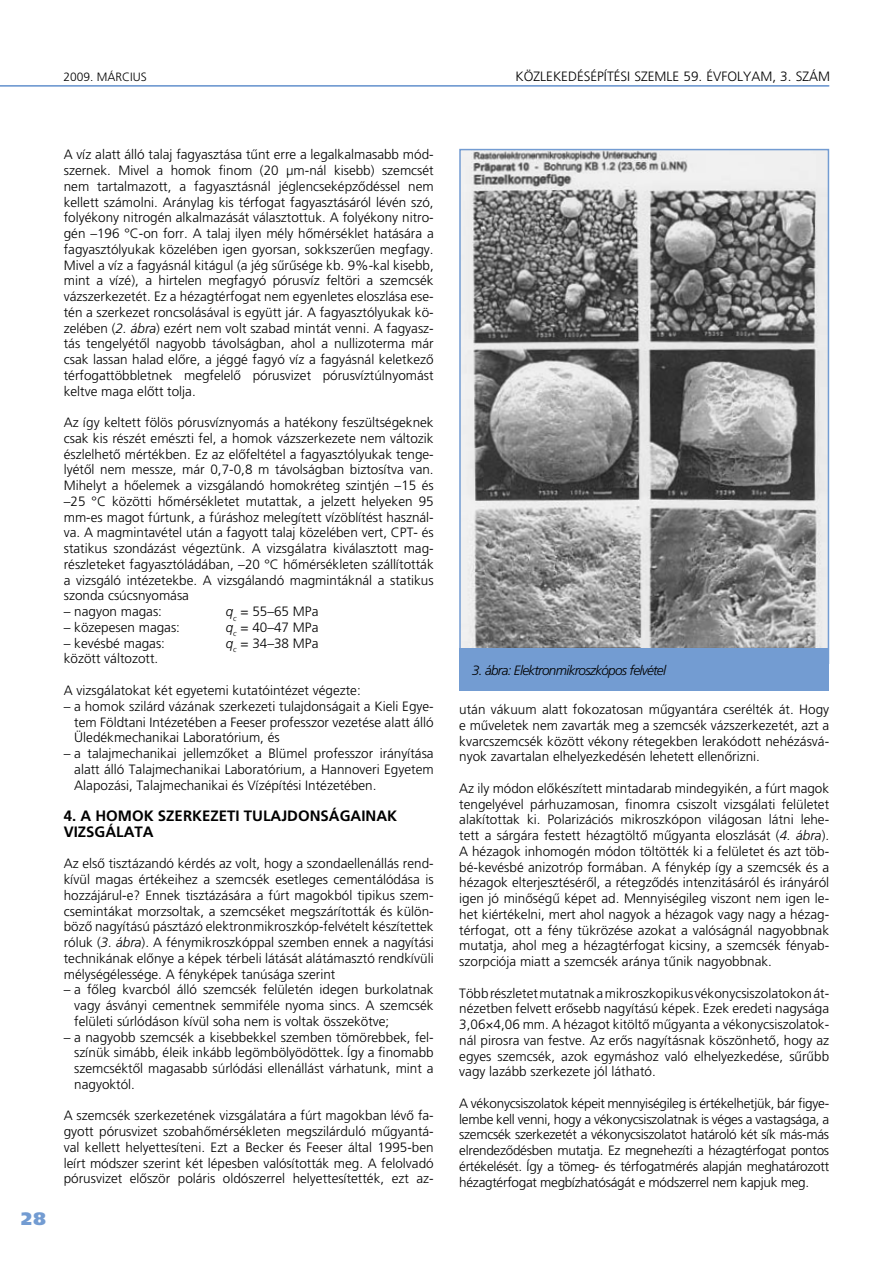
<style>
.page{position:relative;width:893px;height:1263px;background:#fff}
.page>*{position:absolute;margin:0;border:0;box-sizing:border-box;transform-origin:0 0}
.t1{font:900 18px "Frutiger H";color:#739cd2}
.t2{font:700 15px/15.8px "Frutiger H";color:#000}
.t3{font:300 13.5px/15.8px "Frutiger H";color:#000;text-align:justify}
.t4{font:italic 300 13.5px "Frutiger H";letter-spacing:-.05em;color:#000}
.t5{font:300 12px "Frutiger H";color:#000}
.s1{font-style:italic}
</style>
<div class="page">
<hr style="left:0;top:85px;width:829px;height:2px;background:#739cd2">
<img style="left:462px;top:152px;width:364px;height:497px">
<div style="left:459px;top:149px;width:370px;height:515px;border:2px solid #739cd2"></div>
<div style="left:459px;top:649px;width:370px;height:42px;background:#739cd2"></div>
<p class="t5" style="left:63px;top:70px;width:85px">2009. MÁRCIUS</p>
<p class="t3" style="left:515px;top:69px;width:200px">KÖZLEKEDÉSÉPÍTÉSI SZEMLE 59. évfolyam</p>
<p class="t3" style="left:772px;top:69px;width:33px">, 3. szám</p>
<h1 class="t1" style="left:21px;top:1208px;width:26px">28</h1>
<p class="t3" style="left:64px;top:147px;width:371px">A víz alatt álló talaj fagyasztása tûnt erre a legalkalmasabb mód&shy;szernek. Mivel a homok finom (20 μm-nál kisebb) szemcsét nem tartalmazott, a fagyasz-tásnál jéglencseképzôdéssel nem kellett számolni. Aránylag kis térfogat fagyasz-tásáról lévén szó, fo-lyékony nitrogén alkalmazását választottuk. A folyé-kony nitro&shy;gén –196 °C-on forr. A talaj ilyen mély hômérséklet hatására a fagyasztólyukak közelében igen gyorsan, sokkszerûen megfagy.<br>Mivel a víz a fagyásnál kitá-gul (a jég sûrûsége kb. 9%-kal kisebb, mint a vízé), a hirtelen megfagyó pórusvíz feltöri a szemcsék vázszerke-zetét. Ez a hézagtérfogat nem egyenletes eloszlása ese&shy;tén a szerkezet roncsolásával is együtt jár. A fagyasztólyukak kö&shy;zelében (<span class="s1">2. ábra</span>) ezért nem volt szabad mintát venni. A fagyasz&shy;tás tengelyétôl nagyobb távolságban, ahol a nullizoterma már csak lassan halad elôre, a jéggé fagyó víz a fagyásnál keletkezô térfogattöbbletnek megfelelô pórusvizet pórus-víztúlnyomást keltve maga elôtt tolja.</p>
<p class="t3" style="left:64px;top:415px;width:371px">Az így keltett fölös pórusvíznyomás a hatékony fe-szültségeknek csak kis részét emészti fel, a homok vázszerkezete nem változik észlelhetô mértékben. Ez az elô-feltétel a fagyasztólyukak tenge&shy;lyétôl nem messze, már 0,7-0,8 m távolságban biztosítva van.<br>Mihelyt a hôelemek a vizsgálandó homokréteg szintjén –15 és –25 °C közötti hômérsékletet mutattak, a jelzett helye- ken 95 mm-es magot fúrtunk, a fúráshoz melegített vízöblí-tést használ&shy;va. A magmintavétel után a fagyott talaj közelében vert, CPT- és statikus szondázást végeztünk. A vizsgálatra kiválasztott mag&shy;részleteket fa-gyasztóládában, –20 °C hômérsékleten szállították a vizsgáló intézetekbe. A vizsgálandó magmintáknál a statikus szonda csúcsnyomása</p>
<p class="t3" style="left:64px;top:604px;width:100px">– nagyon magas:</p>
<p class="t3" style="left:226px;top:604px;width:94px"><span class="s1">q</span><sub>c</sub> = 55–65 MPa</p>
<p class="t3" style="left:64px;top:619px;width:118px">– közepesen magas:</p>
<p class="t3" style="left:226px;top:619px;width:94px"><span class="s1">q</span><sub>c</sub> = 40–47 MPa</p>
<p class="t3" style="left:64px;top:635px;width:103px">– kevésbé magas:</p>
<p class="t3" style="left:226px;top:635px;width:94px"><span class="s1">q</span><sub>c</sub> = 34–38 MPa</p>
<p class="t3" style="left:64px;top:651px;width:96px">között változott.</p>
<p class="t3" style="left:64px;top:682px;width:298px">A vizsgálatokat két egyetemi kutatóintézet végezte:</p>
<p class="t3" style="left:74px;top:698px;width:361px;text-indent:-10px">– a homok szilárd vázának szerkezeti tulajdonságait a Kieli Egye&shy;tem Földtani Inté-zetében a Feeser professzor vezetése alatt álló Üledékmechanikai Laboratórium, és</p>
<p class="t3" style="left:74px;top:745px;width:361px;text-indent:-11px">– a talajmechanikai jellemzôket a Blümel professzor irányítása alatt álló Talajmechanikai Labo-ratórium, a Hannoveri Egye-tem Alapozási, Talajmechanikai és Vízépítési Intézetében.</p>
<p class="t2" style="left:64px;top:808px;width:335px">4. A HOMOK SZERKEZETI TULAJDONSÁGAINAK<br>VIZSGÁLATA</p>
<p class="t3" style="left:64px;top:856px;width:371px">Az elsô tisztázandó kérdés az volt, hogy a szondaellenállás rend&shy;kívül magas érté-keihez a szemcsék esetleges cementálódása is hozzájárul-e? Ennek tisztázására a fúrt magokból tipikus szem&shy;csemintákat morzsoltak, a szem- cséket meg-szárították és külön&shy;bözô nagyítású pásztázó elektronmikroszkóp-felvételt ké-szítettek róluk (<span class="s1">3. ábra</span>). A fénymikro-szkóppal szemben ennek a nagyítási technikának elônye a képek térbeli látását alátámasztó rendkívüli mélység-élessége. A fényképek tanúsága szerint</p>
<p class="t3" style="left:74px;top:982px;width:361px;text-indent:-11px">– a fôleg kvarcból álló szemcsék felületén idegen burko-latnak vagy ásványi ce-mentnek semmiféle nyoma sincs. A szemcsék felületi súrlódáson kívül soha nem is voltak összekötve;</p>
<p class="t3" style="left:74px;top:1029px;width:361px;text-indent:-11px">– a nagyobb szemcsék a kisebbekkel szemben tömöreb-bek, fel&shy;színük simább, éleik inkább legömbölyödöttek. Így a finomabb szemcséktôl magasabb súrlódási ellenállást várhatunk, mint a nagyoktól.</p>
<p class="t3" style="left:64px;top:1108px;width:371px">A szemcsék szerkezetének vizsgálatára a fúrt magokban lévô fa&shy;gyott pórusvizet szobahômérsékleten meg-szilárduló mûgyantá&shy;val kellett helyettesíteni. Ezt a Becker és Feeser által 1995-ben leírt módszer szerint két lépesben valósítot-ták meg. A fel-olvadó pórusvizet elôször poláris oldószerrel helyettesítették, ezt az-</p>
<p class="t4" style="left:472px;top:663px;width:196px">3. ábra: Elektronmikroszkópos felvétel</p>
<p class="t3" style="left:459px;top:701px;width:371px">után vákuum alatt fokozatosan mûgyantára cserélték át. Hogy e mûveletek nem zavarták meg a szemcsék vázszerkezetét, azt a kvarcszemcsék között vékony rétegekben lerakó-dott nehézásvá&shy;nyok zavartalan elhelyezkedésén lehetett ellenôrizni.</p>
<p class="t3" style="left:459px;top:780px;width:371px">Az ily módon elôkészített mintadarab mindegyikén, a fúrt magok tengelyével párhu-zamosan, finomra csiszolt vizsgálati felületet alakítottak ki. Polarizációs mikroszkó-pon világosan látni lehe&shy;tett a sár-gára festett hézagtöltô mûgyanta eloszlását (<span class="s1">4. ábra</span>).<br>A hézagok inhomogén módon töltötték ki a felületet és azt töb&shy;bé-kevésbé anizo-t-róp formában. A fénykép így a szemcsék és a héza-gok elterjesztésérôl, a rétegzô-dés intenzitásáról és irányá- ról igen jó minôségû képet ad. Mennyiségileg viszont nem igen le&shy;het kiértékelni, mert ahol nagyok a hézagok vagy nagy a hézag&shy;térfogat, ott a fény tükrözése azokat a valóságnál nagyobbnak mutatja, ahol meg a hézagtér-fogat kicsiny, a szemcsék fényab&shy;szorpciója miatt a szemcsék aránya tûnik na-gyobbnak.</p>
<p class="t3" style="left:459px;top:985px;width:371px">Több részletet mutatnak a mikroszkopikus vékonycsiszolato-kon át&shy;nézetben felvett erôsebb nagyítású képek. Ezek eredeti nagysága 3,06×4,06 mm. A hézagot kitöltô mûgyanta a vékonycsiszolatok&shy;nál pirosra van festve. Az erôs nagyításnak köszön- hetô, hogy az egyes szemcsék, azok egymáshoz való elhelyez-kedése, sûrûbb vagy lazább szerkezete jól látható.</p>
<p class="t3" style="left:459px;top:1095px;width:371px">A vékonycsiszolatok képeit mennyiségileg is értékelhet-jük, bár figye&shy;lembe kell venni, hogy a vékonycsi-szolatnak is véges a vastagsága, a szemcsék szerkezetét a vékony-csiszolatot határoló két sík más-más elrendezôdésben mutat-ja. Ez megnehezíti a hézagtérfogat pontos értékelését. Így a tömeg- és térfogat-mérés alapján meghatározott hézagtér-fogat megbízhatóságát e módszerrel nem kapjuk meg.</p>
</div>
